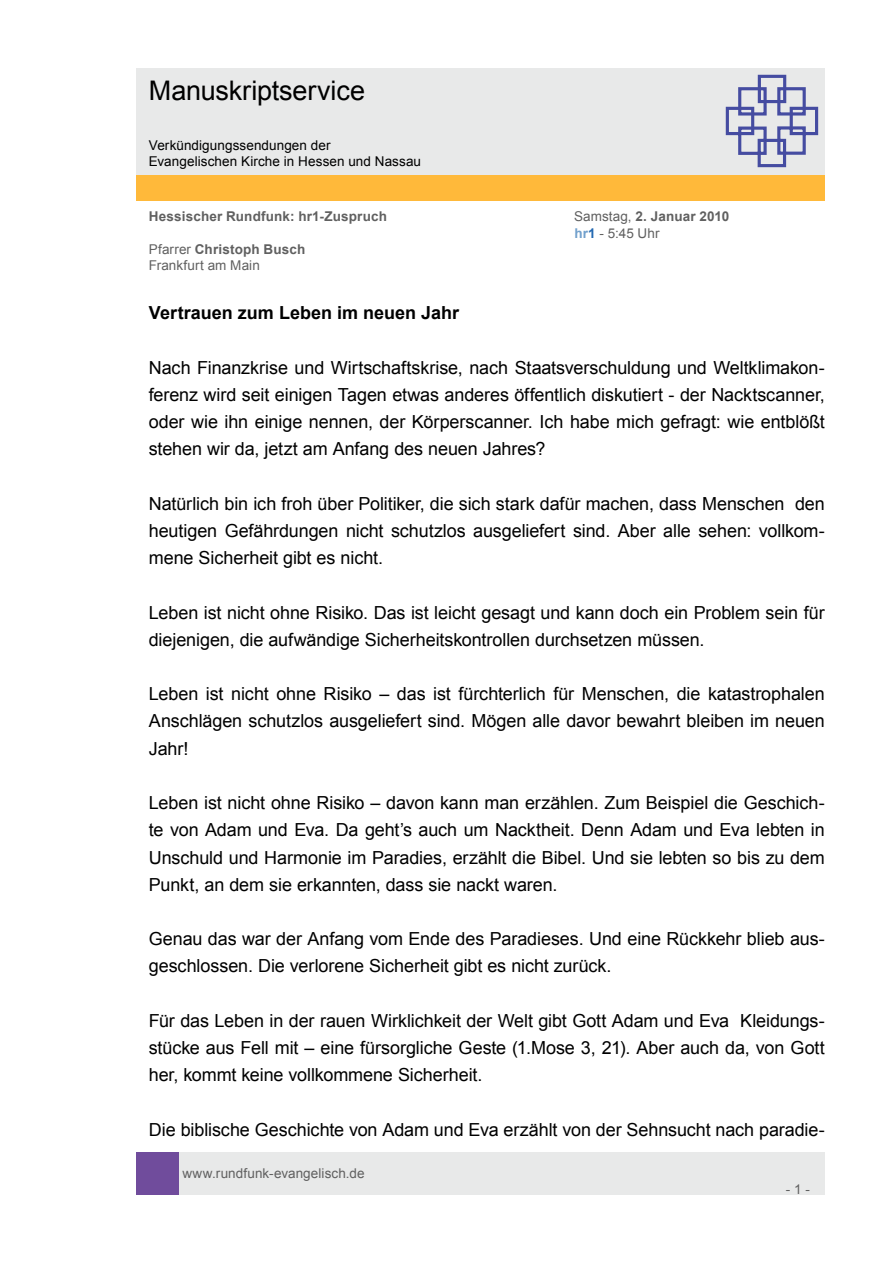
<style>
.page{position:relative;width:893px;height:1263px;background:#fff}
.page>*{position:absolute;margin:0;border:0;box-sizing:border-box;transform-origin:0 0}
.t1{font:27px "Arial";letter-spacing:-.005em;color:#000}
.t2{font:18px/27.2px "Arial";letter-spacing:-.005em;color:#000;text-align:justify}
.t3{font:700 18px "Arial";color:#000}
.t4{font:13.5px/16.2px "Arial";letter-spacing:.005em;color:#606060}
.t5{font:13.5px/16.2px "Arial";letter-spacing:.005em;color:#000}
.t6{font:700 13.5px "Arial";letter-spacing:.015em;color:#606060}
.s1{font-weight:700}
.s2{font-weight:700;color:#71a0cc}
.s3{font-weight:700;color:#2369b2}
</style>
<div class="page">
<div style="left:179px;top:1152px;width:646px;height:43px;background:#e8e9e9"></div>
<div style="left:136px;top:1152px;width:43px;height:43px;background:#704c9c"></div>
<div style="left:136px;top:175px;width:689px;height:26px;background:#ffb93a"></div>
<div style="left:136px;top:68px;width:689px;height:106px;background:#e8e9e9"></div>
<svg style="left:725px;top:74px;width:94px;height:94px"></svg>
<h1 class="t1" style="left:149px;top:73px;width:218px">Manuskriptservice</h1>
<p class="t5" style="left:149px;top:137px;width:274px">Verkündigungssendungen der<br>Evangelischen Kirche in Hessen und Nassau</p>
<p class="t6" style="left:149px;top:208px;width:240px">Hessischer Rundfunk: hr1-Zuspruch</p>
<p class="t4" style="left:574px;top:209px;width:157px">Samstag, <span class="s1">2. Januar 2010 </span><span class="s2">hr</span><span class="s3">1</span> - 5:45 Uhr</p>
<p class="t4" style="left:149px;top:241px;width:158px">Pfarrer <span class="s1">Christoph Busch<br></span>Frankfurt am Main</p>
<p class="t3" style="left:149px;top:301px;width:312px">Vertrauen zum Leben im neuen Jahr</p>
<p class="t2" style="left:149px;top:354px;width:678px">Nach Finanzkrise und Wirtschaftskrise, nach Staatsverschuldung und Weltklimakon&shy;ferenz wird seit einigen Tagen etwas anderes öffentlich diskutiert - der Nacktscanner, oder wie ihn einige nennen, der Körperscanner. Ich habe mich gefragt: wie entblößt stehen wir da, jetzt am Anfang des neuen Jahres?</p>
<p class="t2" style="left:149px;top:490px;width:678px">Natürlich bin ich froh über Politiker, die sich stark dafür machen, dass Menschen den heutigen Gefährdungen nicht schutzlos ausgeliefert sind. Aber alle sehen: vollkom&shy;mene Sicherheit gibt es nicht.</p>
<p class="t2" style="left:149px;top:599px;width:677px">Leben ist nicht ohne Risiko. Das ist leicht gesagt und kann doch ein Problem sein für diejenigen, die aufwändige Sicherheitskontrollen durchsetzen müssen.</p>
<p class="t2" style="left:149px;top:680px;width:677px">Leben ist nicht ohne Risiko – das ist fürchterlich für Menschen, die katastrophalen Anschlägen schutzlos ausgeliefert sind. Mögen alle davor bewahrt bleiben im neuen Jahr!</p>
<p class="t2" style="left:149px;top:789px;width:678px">Leben ist nicht ohne Risiko – davon kann man erzählen. Zum Beispiel die Geschich&shy;te von Adam und Eva. Da geht’s auch um Nacktheit. Denn Adam und Eva lebten in Unschuld und Harmonie im Paradies, erzählt die Bibel. Und sie lebten so bis zu dem Punkt, an dem sie erkannten, dass sie nackt waren.</p>
<p class="t2" style="left:149px;top:925px;width:678px">Genau das war der Anfang vom Ende des Paradieses. Und eine Rückkehr blieb aus&shy;geschlossen. Die verlorene Sicherheit gibt es nicht zurück.</p>
<p class="t2" style="left:149px;top:1007px;width:678px">Für das Leben in der rauen Wirklichkeit der Welt gibt Gott Adam und Eva Kleidungs&shy;stücke aus Fell mit – eine fürsorgliche Geste (1.Mose 3, 21). Aber auch da, von Gott her, kommt keine vollkommene Sicherheit.</p>
<p class="t2" style="left:149px;top:1116px;width:678px">Die biblische Geschichte von Adam und Eva erzählt von der Sehnsucht nach paradie-</p>
<p class="t4" style="left:182px;top:1165px;width:184px">www.rundfunk-evangelisch.de</p>
<p class="t4" style="left:786px;top:1181px;width:26px">- 1 -</p>
</div>
